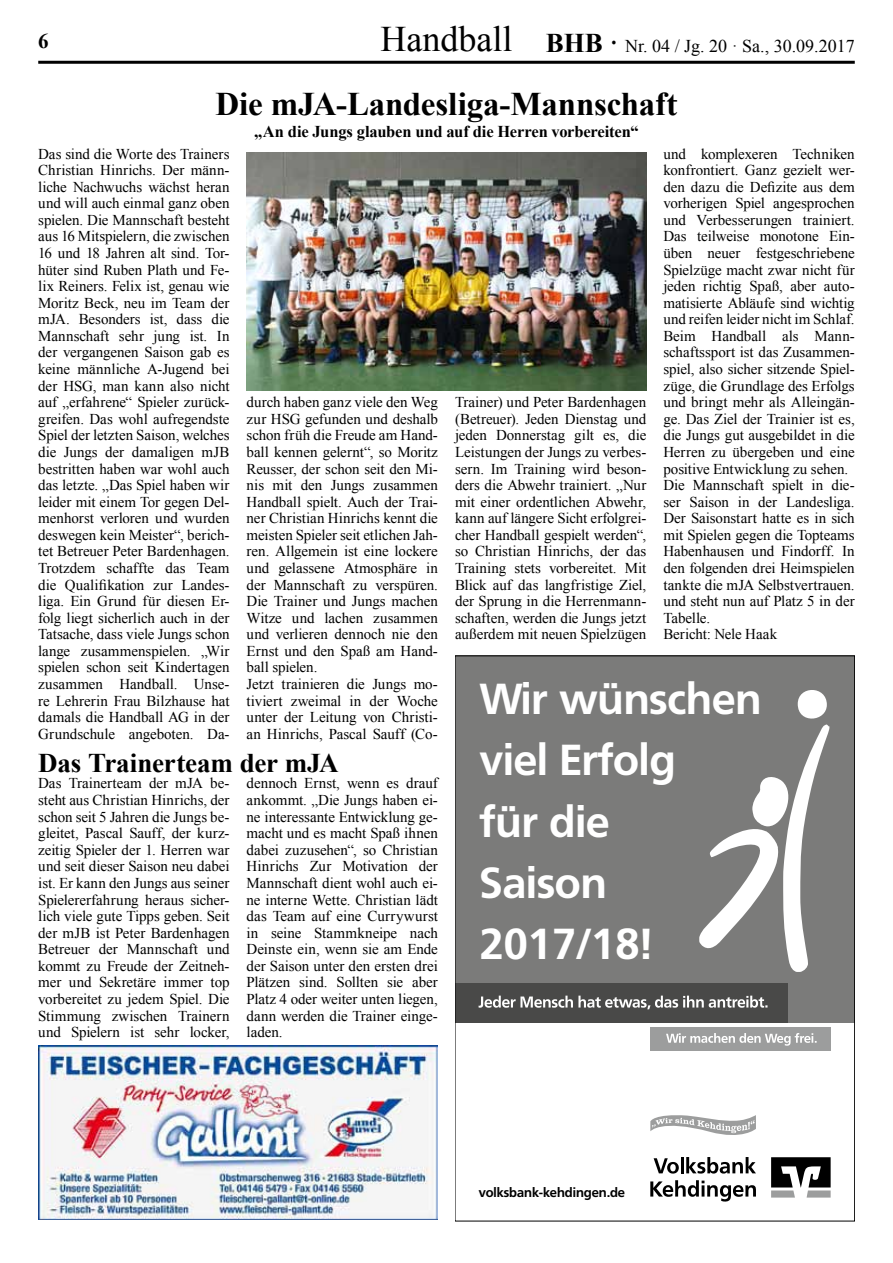
<style>
.page{position:relative;width:893px;height:1263px;background:#fff}
.page>*{position:absolute;margin:0;border:0;box-sizing:border-box;transform-origin:0 0}
.t1{font:700 42.9px/61.3px "Frutiger VR";color:#fff}
.t2{font:700 33px "Times New Roman";letter-spacing:-.01em;color:#000}
.t3{font:700 27px "Times New Roman";letter-spacing:-.01em;color:#000}
.t4{font:700 21px "Times New Roman";color:#000}
.t5{font:18px "Times New Roman";color:#000}
.t6{font:700 16.5px "Times New Roman";letter-spacing:-.01em;color:#000}
.t7{font:15px/16.5px "Times New Roman";letter-spacing:-.005em;color:#000;text-align:justify}
.t8{font:700 13.05px "Frutiger VR";color:#000}
.s1{font-size:36px}
.s2{font-weight:700;font-size:27px}
</style>
<div class="page">
<hr style="left:38px;top:61px;width:817px;height:3px;background:#000">
<img style="left:38px;top:1046px;width:400px;height:173px">
<img style="left:247px;top:153px;width:399px;height:238px">
<div style="left:650px;top:1027px;width:181px;height:23px;background:#9c9d9d"></div>
<div style="left:455px;top:656px;width:400px;height:367px;background:#7b7b7a"></div>
<div style="left:455px;top:983px;width:332px;height:40px;background:#494948"></div>
<svg style="left:666px;top:1033px;width:151px;height:13px"></svg>
<svg style="left:479px;top:996px;width:288px;height:13px"></svg>
<svg style="left:699px;top:690px;width:131px;height:282px"></svg>
<svg style="left:654px;top:1158px;width:25px;height:15px"></svg>
<hr style="left:681px;top:1157px;width:3px;height:16px;background:#000">
<svg style="left:686px;top:1157px;width:70px;height:16px"></svg>
<svg style="left:650px;top:1180px;width:106px;height:21px"></svg>
<svg style="left:771px;top:1157px;width:60px;height:40px"></svg>
<svg style="left:650px;top:1115px;width:106px;height:20px"></svg>
<h3 class="t4" style="left:38px;top:26px;width:12px">6</h3>
<p class="t5" style="left:380px;top:34px;width:476px"><span class="s1">Handball</span> <span class="s2">BHB ·</span> Nr. 04 / Jg. 20 · Sa., 30.09.2017</p>
<h2 class="t2" style="left:216px;top:81px;width:463px">Die mJA-Landesliga-Mannschaft</h2>
<p class="t6" style="left:254px;top:120px;width:386px">„An die Jungs glauben und auf die Herren vorbereiten“</p>
<p class="t7" style="left:663px;top:145px;width:193px;text-align:left">und komplexeren Techniken konfrontiert. Ganz gezielt wer&shy;den dazu die Defizite aus dem vorherigen Spiel angesprochen und Verbesserungen trainiert.<br>Das teilweise monotone Ein&shy;üben neuer festgeschriebene<br>Spielzüge macht zwar nicht für jeden richtig Spaß, aber auto&shy;matisierte Abläufe sind wichtig und reifen leider nicht im Schlaf.<br>Beim Handball als Mann&shy;schaftssport ist das Zusammen&shy;spiel, also sicher sitzende Spiel&shy;züge, die Grundlage des Erfolgs und bringt mehr als Alleingän&shy;ge. Das Ziel der Trainier ist es, die Jungs gut ausgebildet in die<br>Herren zu übergeben und eine positive Entwicklung zu sehen.<br>Die Mannschaft spielt in die&shy;ser Saison in der Landesliga.<br>Der Saisonstart hatte es in sich mit Spielen gegen die Topteams<br>Habenhausen und Findorff. In den folgenden drei Heimspielen tankte die mJA Selbstvertrauen. und steht nun auf Platz 5 in der<br>Tabelle.<br>Bericht: Nele Haak</p>
<p class="t7" style="left:38px;top:145px;width:193px">Das sind die Worte des Trainers Christian Hinrichs. Der männ&shy;liche Nachwuchs wächst heran und will auch einmal ganz oben spielen. Die Mannschaft besteht aus 16 Mitspielern, die zwischen 16 und 18 Jahren alt sind. Tor&shy;hüter sind Ruben Plath und Fe&shy;lix Reiners. Felix ist, genau wie Moritz Beck, neu im Team der mJA. Besonders ist, dass die Mannschaft sehr jung ist. In der vergangenen Saison gab es keine männliche A-Jugend bei der HSG, man kann also nicht auf „erfahrene“ Spieler zurück&shy;greifen. Das wohl aufregendste Spiel der letzten Saison, welches die Jungs der damaligen mJB bestritten haben war wohl auch das letzte. „Das Spiel haben wir leider mit einem Tor gegen Del&shy;menhorst verloren und wurden deswegen kein Meister“, berich&shy;tet Betreuer Peter Bardenhagen.<br>Trotzdem schaffte das Team die Qualifikation zur Landes&shy;liga. Ein Grund für diesen Er&shy;folg liegt sicherlich auch in der Tatsache, dass viele Jungs schon lange zusammenspielen. „Wir spielen schon seit Kindertagen zusammen Handball. Unse&shy;re Lehrerin Frau Bilzhause hat damals die Handball AG in der Grundschule angeboten. Da-</p>
<p class="t7" style="left:247px;top:394px;width:193px;text-align:left">durch haben ganz viele den Weg zur HSG gefunden und deshalb schon früh die Freude am Hand&shy;ball kennen gelernt“, so Moritz<br>Reusser, der schon seit den Mi&shy;nis mit den Jungs zusammen<br>Handball spielt. Auch der Trai&shy;ner Christian Hinrichs kennt die meisten Spieler seit etlichen Jah&shy;ren. Allgemein ist eine lockere und gelassene Atmosphäre in der Mannschaft zu verspüren.<br>Die Trainer und Jungs machen<br>Witze und lachen zusammen und verlieren dennoch nie den<br>Ernst und den Spaß am Hand&shy;ball spielen.<br>Jetzt trainieren die Jungs mo&shy;tiviert zweimal in der Woche unter der Leitung von Christi&shy;an Hinrichs, Pascal Sauff (Co-</p>
<p class="t7" style="left:455px;top:394px;width:193px">Trainer) und Peter Bardenhagen (Betreuer). Jeden Dienstag und jeden Donnerstag gilt es, die Leistungen der Jungs zu verbes&shy;sern. Im Training wird beson&shy;ders die Abwehr trainiert. „Nur mit einer ordentlichen Abwehr, kann auf längere Sicht erfolgrei&shy;cher Handball gespielt werden“, so Christian Hinrichs, der das Training stets vorbereitet. Mit Blick auf das langfristige Ziel, der Sprung in die Herrenmann&shy;schaften, werden die Jungs jetzt außerdem mit neuen Spielzügen</p>
<h1 class="t1" style="left:480px;top:669px;width:283px">Wir wünschen viel Erfolg<br>für die<br>Saison<br>2017/18!</h1>
<h3 class="t3" style="left:38px;top:744px;width:302px">Das Trainerteam der mJA</h3>
<p class="t7" style="left:247px;top:775px;width:193px">dennoch Ernst, wenn es drauf ankommt. „Die Jungs haben ei&shy;ne interessante Entwicklung ge&shy;macht und es macht Spaß ihnen dabei zuzusehen“, so Christian Hinrichs Zur Motivation der Mannschaft dient wohl auch ei&shy;ne interne Wette. Christian lädt das Team auf eine Currywurst in seine Stammkneipe nach Deinste ein, wenn sie am Ende der Saison unter den ersten drei Plätzen sind. Sollten sie aber Platz 4 oder weiter unten liegen, dann werden die Trainer einge&shy;laden.</p>
<p class="t7" style="left:38px;top:775px;width:193px">Das Trainerteam der mJA be&shy;steht aus Christian Hinrichs, der schon seit 5 Jahren die Jungs be&shy;gleitet, Pascal Sauff, der kurz&shy;zeitig Spieler der 1. Herren war und seit dieser Saison neu dabei ist. Er kann den Jungs aus seiner Spielererfahrung heraus sicher&shy;lich viele gute Tipps geben. Seit der mJB ist Peter Bardenhagen Betreuer der Mannschaft und kommt zu Freude der Zeitneh&shy;mer und Sekretäre immer top vorbereitet zu jedem Spiel. Die Stimmung zwischen Trainern und Spielern ist sehr locker,</p>
<p class="t8" style="left:479px;top:1185px;width:148px">volksbank-kehdingen.de</p>
</div>
